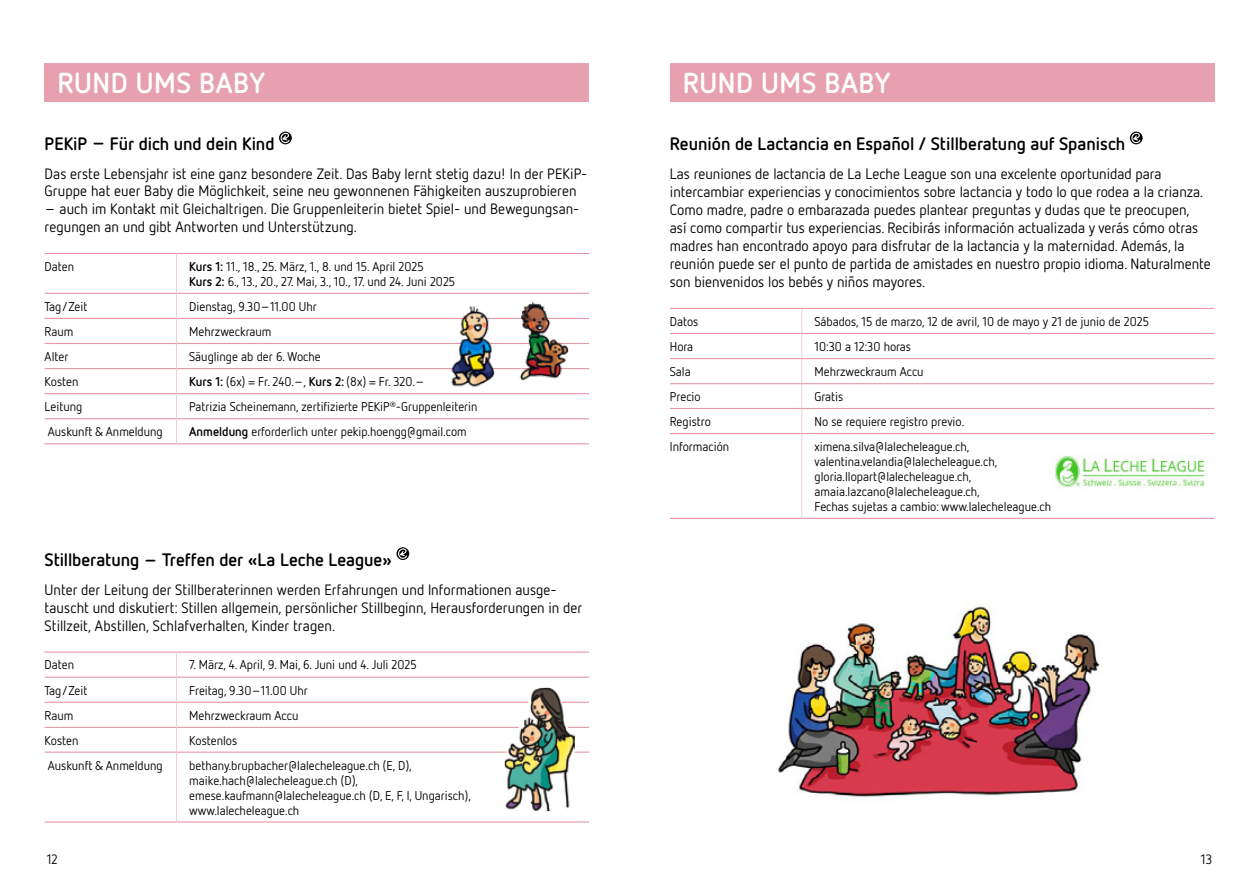
<style>
.page{position:relative;width:1259px;height:893px;background:#fff}
.page>*{position:absolute;margin:0;border:0;box-sizing:border-box;transform-origin:0 0}
.t1{font:700 28.8px "Netto OT";letter-spacing:.02em;color:#fff}
.t2{font:700 18px "Netto OT";color:#000}
.t3{font:15px/18px "Netto OT";color:#000}
.t4{font:13.5px "Netto OT";color:#000}
.t5{font:12.75px/15px "Netto OT";color:#000}
.s1{font-weight:700}
</style>
<div class="page">
<div style="left:45px;top:64px;width:544px;height:38px;background:#e7a1ae"></div>
<svg style="left:396px;top:547px;width:13px;height:13px"></svg>
<hr style="left:45px;top:651px;width:131px;height:2px;background:#e599a7">
<hr style="left:176px;top:651px;width:413px;height:2px;background:#e599a7">
<hr style="left:176px;top:821px;width:413px;height:1px;background:#e599a7">
<hr style="left:45px;top:727px;width:131px;height:1px;background:#e599a7">
<hr style="left:176px;top:677px;width:413px;height:1px;background:#e599a7">
<hr style="left:176px;top:752px;width:413px;height:1px;background:#e599a7">
<hr style="left:176px;top:702px;width:413px;height:1px;background:#e599a7">
<hr style="left:176px;top:727px;width:413px;height:1px;background:#e599a7">
<hr style="left:45px;top:677px;width:131px;height:1px;background:#e599a7">
<hr style="left:45px;top:702px;width:131px;height:1px;background:#e599a7">
<svg style="left:176px;top:653px;width:1px;height:99px"></svg>
<hr style="left:45px;top:752px;width:131px;height:1px;background:#e599a7">
<hr style="left:45px;top:821px;width:131px;height:1px;background:#e599a7">
<hr style="left:176px;top:753px;width:1px;height:68px;background:#f2cfd4">
<img style="left:505px;top:688px;width:70px;height:123px">
<svg style="left:1130px;top:132px;width:12px;height:12px"></svg>
<hr style="left:670px;top:308px;width:131px;height:1px;background:#e599a7">
<hr style="left:801px;top:308px;width:413px;height:1px;background:#e599a7">
<hr style="left:801px;top:433px;width:413px;height:1px;background:#e599a7">
<hr style="left:801px;top:518px;width:413px;height:1px;background:#e599a7">
<hr style="left:670px;top:383px;width:131px;height:1px;background:#e599a7">
<hr style="left:801px;top:333px;width:413px;height:1px;background:#e599a7">
<hr style="left:801px;top:408px;width:413px;height:1px;background:#e599a7">
<hr style="left:801px;top:358px;width:413px;height:1px;background:#e599a7">
<hr style="left:801px;top:383px;width:413px;height:1px;background:#e599a7">
<hr style="left:670px;top:333px;width:131px;height:1px;background:#e599a7">
<hr style="left:670px;top:358px;width:131px;height:1px;background:#e599a7">
<hr style="left:670px;top:408px;width:131px;height:1px;background:#e599a7">
<hr style="left:670px;top:433px;width:131px;height:1px;background:#e599a7">
<hr style="left:670px;top:518px;width:131px;height:1px;background:#e599a7">
<svg style="left:801px;top:309px;width:1px;height:124px"></svg>
<hr style="left:801px;top:434px;width:1px;height:84px;background:#f2cfd4">
<img style="left:1055px;top:455px;width:150px;height:33px">
<div style="left:670px;top:64px;width:544px;height:38px;background:#e7a1ae"></div>
<img style="left:778px;top:604px;width:322px;height:193px">
<svg style="left:279px;top:132px;width:13px;height:12px"></svg>
<hr style="left:176px;top:443px;width:413px;height:1px;background:#e599a7">
<hr style="left:45px;top:253px;width:131px;height:1px;background:#e599a7">
<hr style="left:45px;top:418px;width:131px;height:1px;background:#e599a7">
<hr style="left:176px;top:253px;width:413px;height:1px;background:#e599a7">
<hr style="left:176px;top:368px;width:413px;height:1px;background:#e599a7">
<hr style="left:176px;top:254px;width:1px;height:39px;background:#f2cfd4">
<hr style="left:176px;top:293px;width:413px;height:1px;background:#e599a7">
<hr style="left:176px;top:318px;width:413px;height:1px;background:#e599a7">
<hr style="left:176px;top:343px;width:413px;height:1px;background:#e599a7">
<hr style="left:176px;top:393px;width:413px;height:1px;background:#e599a7">
<hr style="left:177px;top:418px;width:412px;height:1px;background:#e599a7">
<hr style="left:45px;top:368px;width:131px;height:1px;background:#e599a7">
<hr style="left:45px;top:293px;width:131px;height:1px;background:#e599a7">
<hr style="left:45px;top:318px;width:131px;height:1px;background:#e599a7">
<hr style="left:45px;top:343px;width:131px;height:1px;background:#e599a7">
<hr style="left:45px;top:393px;width:131px;height:1px;background:#e599a7">
<hr style="left:45px;top:443px;width:131px;height:1px;background:#e599a7">
<svg style="left:176px;top:294px;width:1px;height:149px"></svg>
<img style="left:431px;top:292px;width:145px;height:95px">
<h1 class="t1" style="left:58px;top:65px;width:209px">RUND UMS BABY</h1>
<p class="t2" style="left:45px;top:133px;width:231px">PEKiP – Für dich und dein Kind</p>
<p class="t3" style="left:45px;top:164px;width:544px">Das erste Lebensjahr ist eine ganz besondere Zeit. Das Baby lernt stetig dazu! In der PEKiP-<br>Gruppe hat euer Baby die Möglichkeit, seine neu gewonnenen Fähigkeiten auszuprobieren</p>
<p class="t3" style="left:45px;top:199px;width:536px">– auch im Kontakt mit Gleichaltrigen. Die Gruppenleiterin bietet Spiel- und Bewegungsan&shy;regungen an und gibt Antworten und Unterstützung.</p>
<p class="t5" style="left:45px;top:259px;width:31px">Daten</p>
<p class="t5" style="left:189px;top:259px;width:267px"><span class="s1">Kurs 1:</span> 11., 18., 25. März, 1., 8. und 15. April 2025<br><span class="s1">Kurs 2:</span> 6., 13., 20., 27. Mai, 3., 10., 17. und 24. Juni 2025</p>
<p class="t5" style="left:45px;top:298px;width:44px">Tag/Zeit</p>
<p class="t5" style="left:189px;top:298px;width:129px">Dienstag, 9.30–11.00 Uhr</p>
<p class="t5" style="left:45px;top:323px;width:30px">Raum</p>
<p class="t5" style="left:189px;top:323px;width:84px">Mehrzweckraum</p>
<p class="t5" style="left:45px;top:349px;width:25px">Alter</p>
<p class="t5" style="left:189px;top:349px;width:133px">Säuglinge ab der 6. Woche</p>
<p class="t5" style="left:45px;top:374px;width:35px">Kosten</p>
<p class="t5" style="left:189px;top:374px;width:237px"><span class="s1">Kurs 1:</span> (6x) = Fr. 240.–, <span class="s1">Kurs 2:</span> (8x) = Fr. 320.–</p>
<p class="t5" style="left:45px;top:399px;width:39px">Leitung</p>
<p class="t5" style="left:189px;top:399px;width:290px">Patrizia Scheinemann, zertifizierte PEKiP<sup>®</sup>-Gruppenleiterin</p>
<p class="t5" style="left:48px;top:424px;width:116px">Auskunft &amp; Anmeldung</p>
<p class="t5" style="left:189px;top:424px;width:279px"><span class="s1">Anmeldung</span> erforderlich unter pekip.hoengg@gmail.com</p>
<p class="t2" style="left:45px;top:548px;width:349px">Stillberatung – Treffen der «La Leche League»</p>
<p class="t3" style="left:45px;top:580px;width:539px">Unter der Leitung der Stillberaterinnen werden Erfahrungen und Informationen ausge&shy;tauscht und diskutiert: Stillen allgemein, persönlicher Stillbeginn, Herausforderungen in der<br>Stillzeit, Abstillen, Schlafverhalten, Kinder tragen.</p>
<p class="t5" style="left:45px;top:657px;width:31px">Daten</p>
<p class="t5" style="left:189px;top:657px;width:229px">7. März, 4. April, 9. Mai, 6. Juni und 4. Juli 2025</p>
<p class="t5" style="left:45px;top:682px;width:44px">Tag/Zeit</p>
<p class="t5" style="left:189px;top:682px;width:120px">Freitag, 9.30–11.00 Uhr</p>
<p class="t5" style="left:45px;top:707px;width:30px">Raum</p>
<p class="t5" style="left:189px;top:707px;width:111px">Mehrzweckraum Accu</p>
<p class="t5" style="left:45px;top:732px;width:35px">Kosten</p>
<p class="t5" style="left:189px;top:732px;width:49px">Kostenlos</p>
<p class="t5" style="left:48px;top:757px;width:116px">Auskunft &amp; Anmeldung</p>
<p class="t5" style="left:189px;top:757px;width:283px">bethany.brupbacher@lalecheleague.ch (E, D), maike.hach@lalecheleague.ch (D), emese.kaufmann@lalecheleague.ch (D, E, F, I, Ungarisch), www.lalecheleague.ch</p>
<h1 class="t1" style="left:683px;top:65px;width:209px">RUND UMS BABY</h1>
<p class="t2" style="left:670px;top:133px;width:457px">Reunión de Lactancia en Español / Stillberatung auf Spanisch</p>
<p class="t3" style="left:670px;top:164px;width:542px">Las reuniones de lactancia de La Leche League son una excelente oportunidad para intercambiar experiencias y conocimientos sobre lactancia y todo lo que rodea a la crianza.<br>Como madre, padre o embarazada puedes plantear preguntas y dudas que te preocupen,<br>así como compartir tus experiencias. Recibirás información actualizada y verás cómo otras madres han encontrado apoyo para disfrutar de la lactancia y la maternidad. Además, la reunión puede ser el punto de partida de amistades en nuestro propio idioma. Naturalmente son bienvenidos los bebés y niños mayores.</p>
<p class="t5" style="left:670px;top:314px;width:30px">Datos</p>
<p class="t5" style="left:814px;top:314px;width:336px">Sábados, 15 de marzo, 12 de avril, 10 de mayo y 21 de junio de 2025</p>
<p class="t5" style="left:670px;top:339px;width:25px">Hora</p>
<p class="t5" style="left:814px;top:339px;width:98px">10:30 a 12:30 horas</p>
<p class="t5" style="left:670px;top:364px;width:22px">Sala</p>
<p class="t5" style="left:814px;top:364px;width:111px">Mehrzweckraum Accu</p>
<p class="t5" style="left:670px;top:389px;width:32px">Precio</p>
<p class="t5" style="left:814px;top:389px;width:30px">Gratis</p>
<p class="t5" style="left:670px;top:414px;width:43px">Registro</p>
<p class="t5" style="left:814px;top:414px;width:151px">No se requiere registro previo.</p>
<p class="t5" style="left:670px;top:439px;width:61px">Información</p>
<p class="t5" style="left:814px;top:439px;width:238px">ximena.silva@lalecheleague.ch, valentina.velandia@lalecheleague.ch, gloria.llopart@lalecheleague.ch, amaia.lazcano@lalecheleague.ch,<br>Fechas sujetas a cambio: www.lalecheleague.ch</p>
<p class="t4" style="left:47px;top:851px;width:13px">12</p>
<p class="t4" style="left:1201px;top:851px;width:13px">13</p>
</div>
